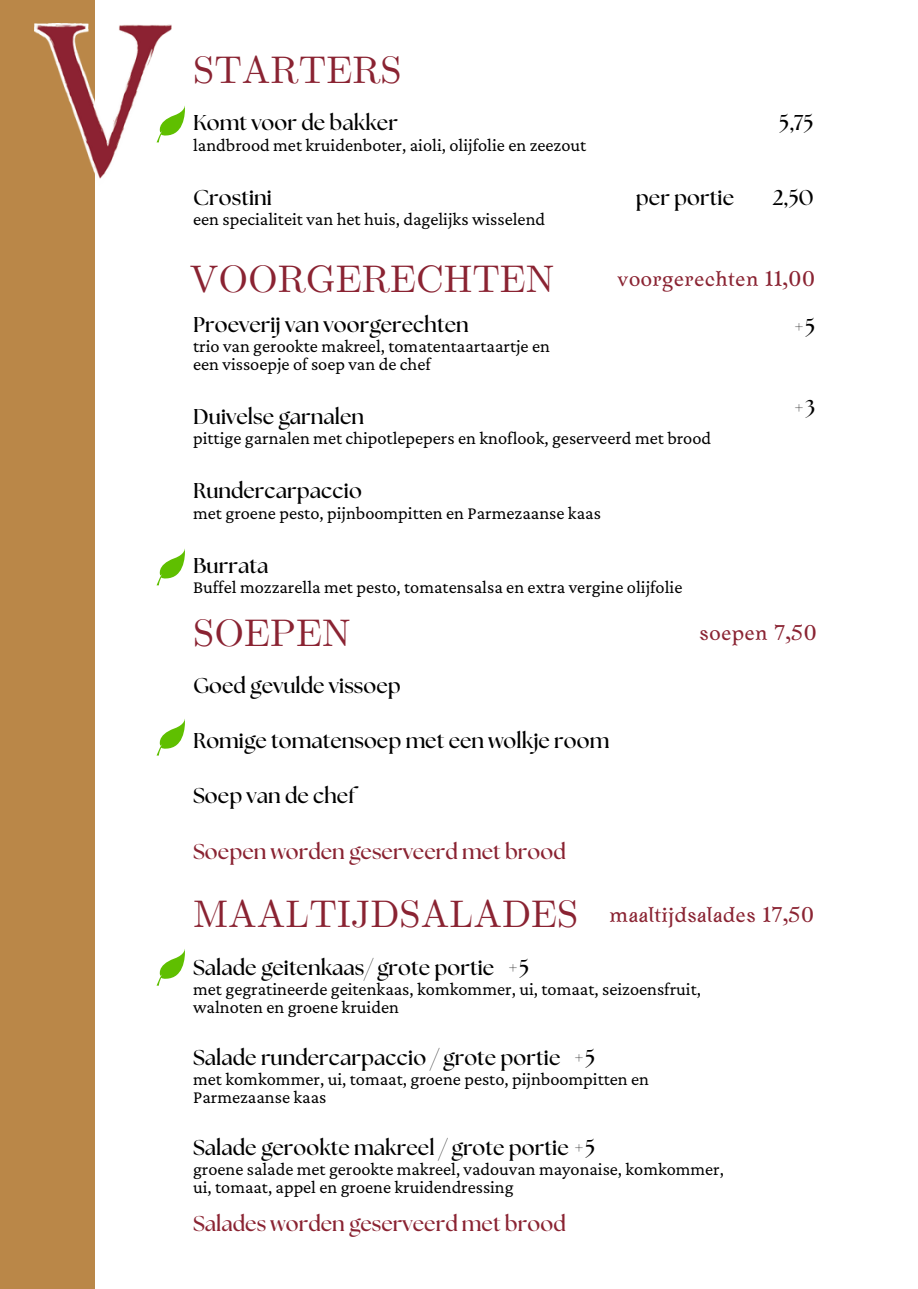
<style>
.page{position:relative;width:918px;height:1289px;background:#fff}
.page>*{position:absolute;margin:0;border:0;box-sizing:border-box;transform-origin:0 0}
.t1{font:38.25px "CMU Serif";color:#8a2332}
.t2{font:700 21.45px "The Seasons";color:#000}
.t3{font:700 21.45px "The Seasons";color:#8a2332}
.t4{font:21.45px "Zenaida";color:#8a2332}
.t5{font:18.3px/18px "Crimson Pro";color:#000}
</style>
<div class="page">
<div style="left:0;top:0;width:95px;height:1288px;background:#ba8748"></div>
<img style="left:34px;top:23px;width:137px;height:156px">
<svg style="left:156px;top:105px;width:29px;height:37px"></svg>
<svg style="left:156px;top:548px;width:29px;height:37px"></svg>
<svg style="left:156px;top:719px;width:29px;height:36px"></svg>
<svg style="left:157px;top:949px;width:28px;height:36px"></svg>
<p class="t1" style="left:193px;top:47px;width:210px">STARTERS</p>
<p class="t2" style="left:193px;top:113px;width:206px">Komt voor de bakker</p>
<p class="t2" style="left:779px;top:113px;width:36px">5,75</p>
<p class="t5" style="left:193px;top:135px;width:395px">landbrood met kruidenboter, aioli, olijfolie en zeezout</p>
<p class="t2" style="left:193px;top:187px;width:80px">Crostini</p>
<p class="t2" style="left:636px;top:187px;width:100px">per portie</p>
<p class="t2" style="left:773px;top:187px;width:43px">2,50</p>
<h3 class="t5" style="left:193px;top:210px;width:354px">een specialiteit van het huis, dagelijks wisselend</h3>
<p class="t1" style="left:190px;top:256px;width:366px">VOORGERECHTEN</p>
<p class="t2" style="left:193px;top:314px;width:277px">Proeverij van voorgerechten</p>
<p class="t5" style="left:193px;top:337px;width:358px">trio van gerookte makreel, tomatentaartaartje en</p>
<p class="t5" style="left:193px;top:355px;width:239px">een vissoepje of soep van de chef</p>
<p class="t2" style="left:193px;top:407px;width:172px">Duivelse garnalen</p>
<p class="t5" style="left:193px;top:429px;width:520px">pittige garnalen met chipotlepepers en knoflook, geserveerd met brood</p>
<p class="t2" style="left:193px;top:481px;width:170px">Rundercarpaccio</p>
<p class="t5" style="left:193px;top:503px;width:409px">met groene pesto, pijnboompitten en Parmezaanse kaas</p>
<h2 class="t2" style="left:193px;top:555px;width:77px">Burrata</h2>
<h2 class="t5" style="left:193px;top:577px;width:491px">Buffel mozzarella met pesto, tomatensalsa en extra vergine olijfolie</h2>
<p class="t1" style="left:193px;top:609px;width:159px">SOEPEN</p>
<h3 class="t2" style="left:193px;top:676px;width:209px">Goed gevulde vissoep</h3>
<h2 class="t2" style="left:193px;top:731px;width:418px">Romige tomatensoep met een wolkje room</h2>
<h2 class="t2" style="left:193px;top:786px;width:164px">Soep van de chef</h2>
<h2 class="t3" style="left:193px;top:841px;width:374px">Soepen worden geserveerd met brood</h2>
<p class="t1" style="left:193px;top:891px;width:387px">MAALTIJDSALADES</p>
<p class="t4" style="left:617px;top:265px;width:200px">voorgerechten 11,00</p>
<p class="t2" style="left:793px;top:316px;width:24px">+5</p>
<h3 class="t2" style="left:793px;top:397px;width:23px">+3</h3>
<p class="t4" style="left:699px;top:619px;width:119px">soepen 7,50</p>
<p class="t4" style="left:610px;top:900px;width:206px">maaltijdsalades 17,50</p>
<p class="t2" style="left:193px;top:957px;width:338px">Salade geitenkaas/ grote portie +5</p>
<p class="t5" style="left:193px;top:979px;width:509px">met gegratineerde geitenkaas, komkommer, ui, tomaat, seizoensfruit, walnoten en groene kruiden</p>
<p class="t2" style="left:193px;top:1047px;width:404px">Salade rundercarpaccio / grote portie +5</p>
<p class="t5" style="left:193px;top:1069px;width:458px">met komkommer, ui, tomaat, groene pesto, pijnboompitten en<br>Parmezaanse kaas</p>
<p class="t2" style="left:193px;top:1137px;width:404px">Salade gerookte makreel / grote portie +5</p>
<p class="t5" style="left:193px;top:1159px;width:532px">groene salade met gerookte makreel, vadouvan mayonaise, komkommer, ui, tomaat, appel en groene kruidendressing</p>
<p class="t3" style="left:193px;top:1213px;width:374px">Salades worden geserveerd met brood</p>
</div>
